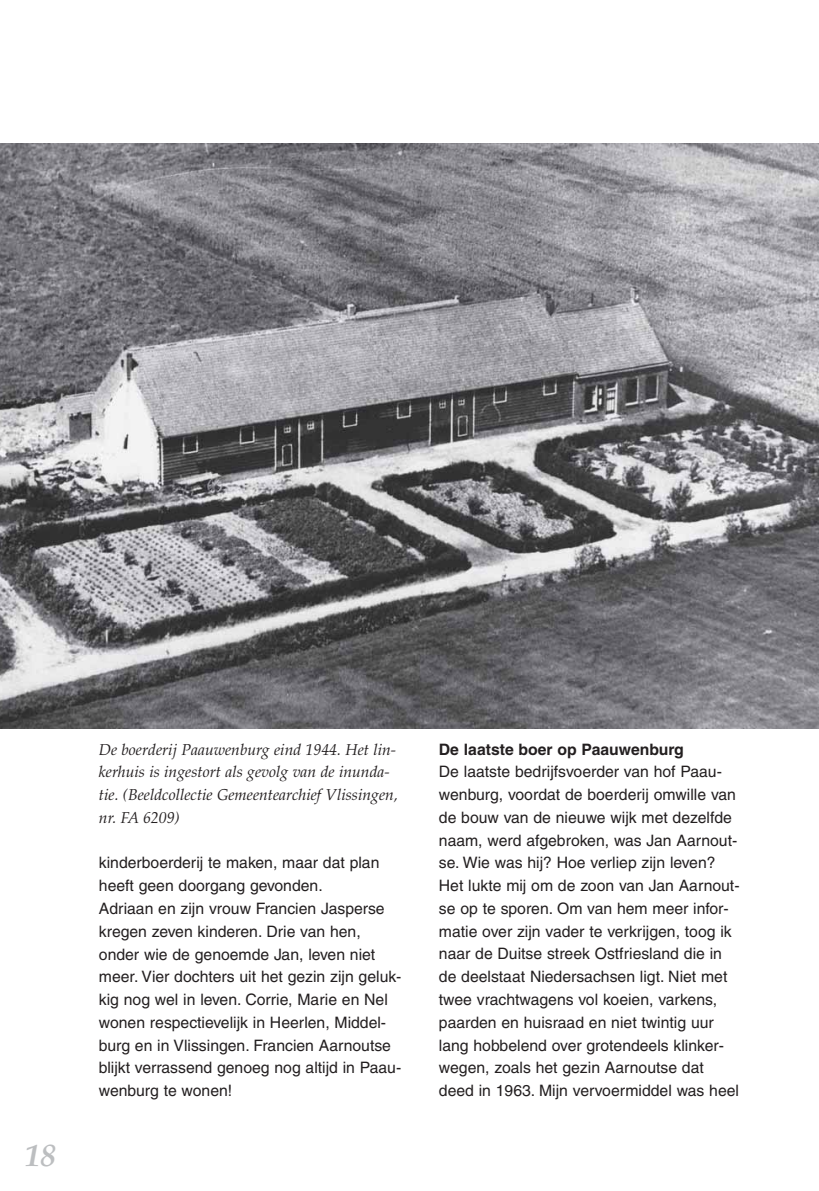
<style>
.page{position:relative;width:819px;height:1191px;background:#fff}
.page>*{position:absolute;margin:0;border:0;box-sizing:border-box;transform-origin:0 0}
.t1{font:italic 700 31.5px "Palatino";color:#bcbec0}
.t2{font:15.75px/22.8px "Helvetica";color:#231f20}
.t3{font:italic 15.75px/22.8px "Palatino";color:#231f20}
.t4{font:700 15.75px "Helvetica";color:#231f20}
</style>
<div class="page">
<img style="left:0;top:144px;width:818px;height:584px">
<h1 class="t1" style="left:24px;top:1143px;width:33px">18</h1>
<p class="t3" style="left:99px;top:739px;width:300px">De boerderij Paauwenburg eind 1944. Het lin&shy;kerhuis is ingestort als gevolg van de inunda&shy;tie. (Beeldcollectie Gemeentearchief Vlissingen, nr. FA 6209)</p>
<p class="t2" style="left:99px;top:853px;width:304px">kinderboerderij te maken, maar dat plan heeft geen doorgang gevonden.<br>Adriaan en zijn vrouw Francien Jasperse kregen zeven kinderen. Drie van hen, onder wie de genoemde Jan, leven niet meer. Vier dochters uit het gezin zijn geluk&shy;kig nog wel in leven. Corrie, Marie en Nel wonen respectievelijk in Heerlen, Middel&shy;burg en in Vlissingen. Francien Aarnoutse blijkt verrassend genoeg nog altijd in Paau&shy;wenburg te wonen!</p>
<p class="t4" style="left:439px;top:743px;width:246px">De laatste boer op Paauwenburg</p>
<p class="t2" style="left:439px;top:762px;width:302px">De laatste bedrijfsvoerder van hof Paau&shy;wenburg, voordat de boerderij omwille van de bouw van de nieuwe wijk met dezelfde naam, werd afgebroken, was Jan Aarnout&shy;se. Wie was hij? Hoe verliep zijn leven?<br>Het lukte mij om de zoon van Jan Aarnout&shy;se op te sporen. Om van hem meer infor&shy;matie over zijn vader te verkrijgen, toog ik naar de Duitse streek Ostfriesland die in de deelstaat Niedersachsen ligt. Niet met twee vrachtwagens vol koeien, varkens, paarden en huisraad en niet twintig uur lang hobbelend over grotendeels klinker&shy;wegen, zoals het gezin Aarnoutse dat deed in 1963. Mijn vervoermiddel was heel</p>
</div>
